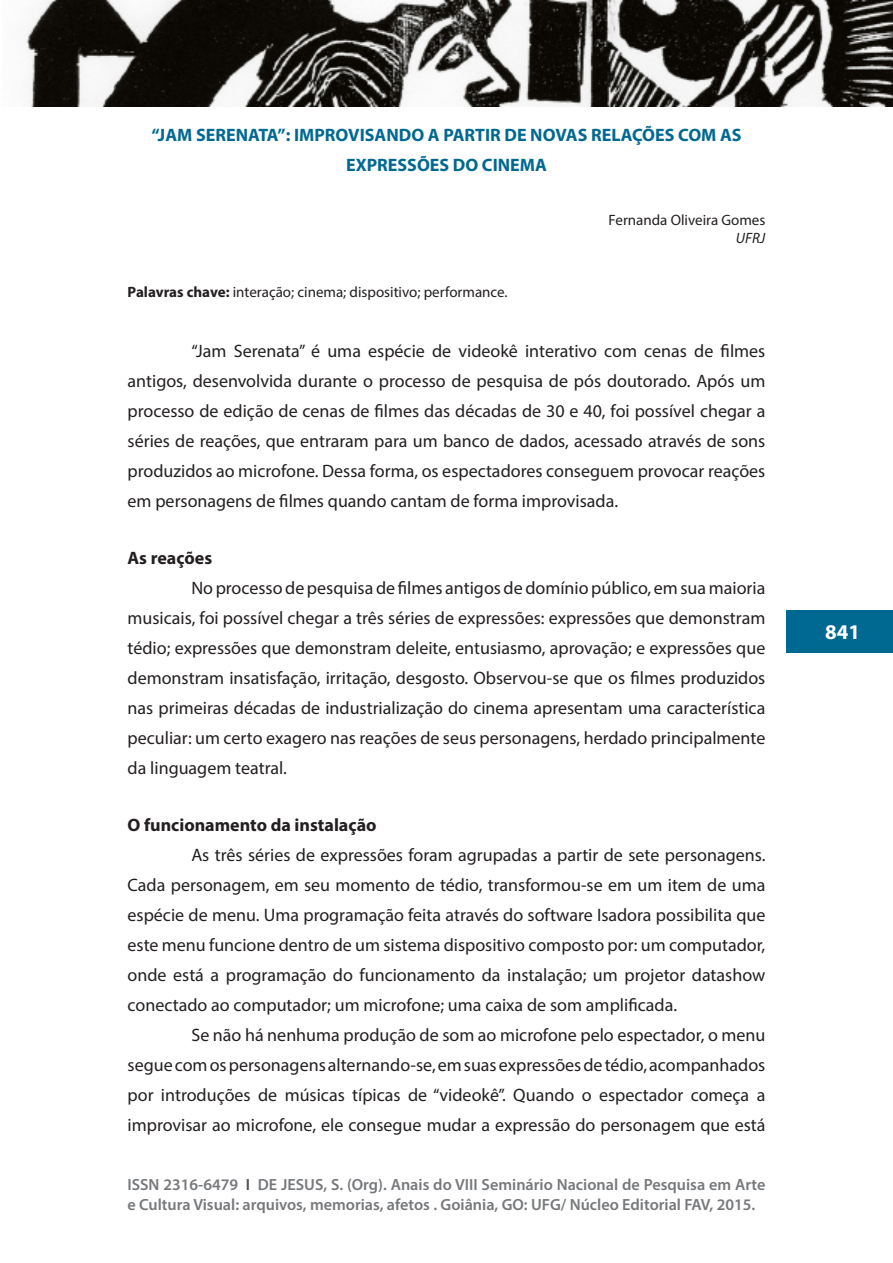
<style>
.page{position:relative;width:893px;height:1263px;background:#fff}
.page>*{position:absolute;margin:0;border:0;box-sizing:border-box;transform-origin:0 0}
.subtitulos{font:700 21px "Myriad Pro";color:#fff}
.Texto_básico{font:18px/30px "Myriad Pro";color:#231f20;text-align:justify}
.Título{font:700 18px/30px "Myriad Pro";color:#006991;text-align:center}
.subtitulos-2{font:700 18px "Myriad Pro";color:#231f20}
.t1{font:600 16.2px/19.5px "Myriad Pro";color:#76787b}
.resumos{font:15px "Myriad Pro";color:#231f20}
.resumos-2{font:italic 15px "Myriad Pro";color:#231f20}
.s1{font-weight:700}
.s2{color:#4b4c4d}
</style>
<div class="page">
<div style="left:787px;top:610px;width:106px;height:43px;background:#006991"></div>
<img style="left:25px;top:0;width:868px;height:106px">
<p class="Título" style="left:151px;top:119px;width:592px">“JAM SERENATA”: IMPROVISANDO A PARTIR DE NOVAS RELAÇÕES COM AS<br>EXPRESSÕES DO CINEMA</p>
<p class="resumos" style="left:128px;top:283px;width:382px"><span class="s1">Palavras chave:</span> interação; cinema; dispositivo; performance.</p>
<p class="resumos" style="left:609px;top:211px;width:158px">Fernanda Oliveira Gomes</p>
<p class="resumos-2" style="left:736px;top:229px;width:31px">UFRJ</p>
<p class="Texto_básico" style="left:128px;top:336px;width:639px;text-indent:64px">“Jam Serenata” é uma espécie de videokê interativo com cenas de filmes antigos, desenvolvida durante o processo de pesquisa de pós doutorado. Após um processo de edição de cenas de filmes das décadas de 30 e 40, foi possível chegar a séries de reações, que entraram para um banco de dados, acessado através de sons produzidos ao microfone. Dessa forma, os espectadores conseguem provocar reações em personagens de filmes quando cantam de forma improvisada.</p>
<p class="subtitulos-2" style="left:128px;top:546px;width:86px">As reações</p>
<p class="Texto_básico" style="left:128px;top:573px;width:639px;text-indent:64px">No processo de pesquisa de filmes antigos de domínio público, em sua maioria musicais, foi possível chegar a três séries de expressões: expressões que demonstram tédio; expressões que demonstram deleite, entusiasmo, aprovação; e expressões que demonstram insatisfação, irritação, desgosto. Observou-se que os filmes produzidos nas primeiras décadas de industrialização do cinema apresentam uma característica peculiar: um certo exagero nas reações de seus personagens, herdado principalmente da linguagem teatral.</p>
<p class="subtitulos-2" style="left:128px;top:813px;width:250px">O funcionamento da instalação</p>
<p class="Texto_básico" style="left:128px;top:840px;width:639px;text-indent:64px">As três séries de expressões foram agrupadas a partir de sete personagens.<br>Cada personagem, em seu momento de tédio, transformou-se em um item de uma espécie de menu. Uma programação feita através do software Isadora possibilita que este menu funcione dentro de um sistema dispositivo composto por: um computador, onde está a programação do funcionamento da instalação; um projetor datashow conectado ao computador; um microfone; uma caixa de som amplificada.</p>
<p class="Texto_básico" style="left:128px;top:1020px;width:639px;text-indent:64px">Se não há nenhuma produção de som ao microfone pelo espectador, o menu segue com os personagens alternando-se, em suas expressões de tédio, acompanhados por introduções de músicas típicas de “videokê”. Quando o espectador começa a improvisar ao microfone, ele consegue mudar a expressão do personagem que está</p>
<p class="t1" style="left:128px;top:1174px;width:639px">ISSN 2316-6479 <span class="s2">I</span> DE JESUS, S. (Org). Anais do VIII Seminário Nacional de Pesquisa em Arte e Cultura Visual: arquivos, memorias, afetos . Goiânia, GO: UFG/ Núcleo Editorial FAV, 2015.</p>
<p class="subtitulos" style="left:825px;top:619px;width:36px">841</p>
</div>
